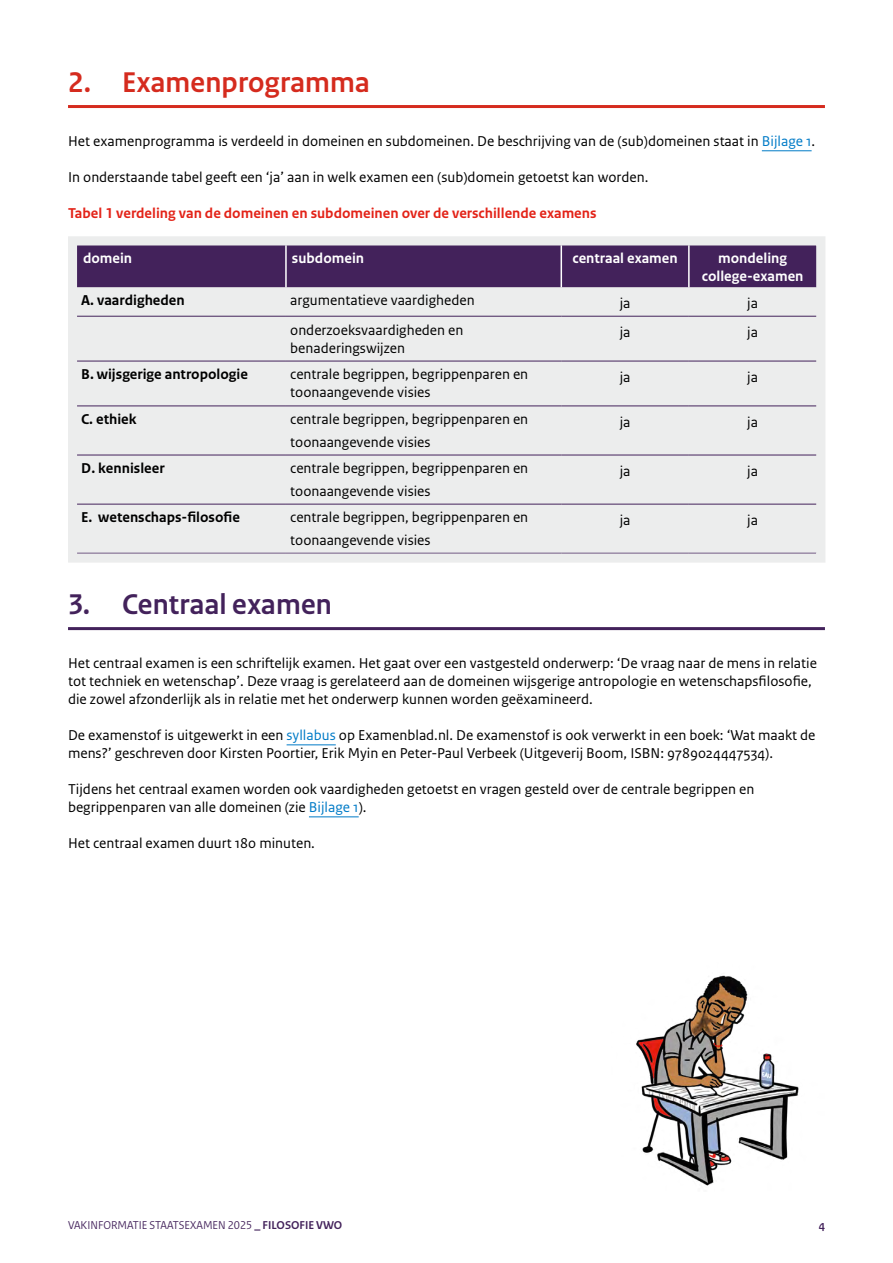
<style>
.page{position:relative;width:893px;height:1263px;background:#fff}
.page>*{position:absolute;margin:0;border:0;box-sizing:border-box;transform-origin:0 0}
.H2_kop_1_Paars{font:700 30px "Rijksoverheid Sans Heading";letter-spacing:.01em;color:#d52b1e}
.H2_kop_1_Paars-2{font:700 30px "Rijksoverheid Sans Heading";letter-spacing:.01em;color:#43225b}
.P_plat{font:15px/18px "Rijksoverheid Sans Text";color:#000}
.Tabel_bodytekst{font:15px/18px "Rijksoverheid Sans Text";color:#000}
.P_bodytekst{font:700 15px "Rijksoverheid Sans Text";color:#000}
.P_Tabelverwijzing{font:700 15px "Rijksoverheid Sans Text";color:#e32318}
.P_bodytekst-2{font:700 15px/18px "Rijksoverheid Sans Text";color:#fff;text-align:center}
.t1{font:12px "Rijksoverheid Sans Heading";color:#43225b}
.t2{font:700 12px "Rijksoverheid Sans Heading";color:#43225b}
.s1{color:#007bc7}
.s2{font-weight:700}
</style>
<div class="page">
<hr style="left:68px;top:105px;width:757px;height:3px;background:#d52b1e">
<hr style="left:762px;top:150px;width:50px;height:1px;background:#007bc7">
<hr style="left:68px;top:627px;width:757px;height:3px;background:#43225b">
<hr style="left:287px;top:744px;width:49px;height:1px;background:#007bc7">
<hr style="left:309px;top:816px;width:50px;height:1px;background:#007bc7">
<svg style="left:68px;top:236px;width:757px;height:327px;background:#d4d0d8"></svg>
<img style="left:636px;top:975px;width:163px;height:211px">
<h2 class="H2_kop_1_Paars" style="left:68px;top:66px;width:303px">2. Examenprogramma</h2>
<p class="P_plat" style="left:68px;top:133px;width:749px">Het examenprogramma is verdeeld in domeinen en subdomeinen. De beschrijving van de (sub)domeinen staat in <span class="s1">Bijlage 1</span>.</p>
<p class="P_plat" style="left:68px;top:169px;width:582px">In onderstaande tabel geeft een ‘ja’ aan in welk examen een (sub)domein getoetst kan worden.</p>
<p class="P_Tabelverwijzing" style="left:68px;top:205px;width:530px">Tabel 1 verdeling van de domeinen en subdomeinen over de verschillende examens</p>
<p class="P_bodytekst-2" style="left:83px;top:250px;width:51px">domein</p>
<p class="P_bodytekst-2" style="left:292px;top:250px;width:74px">subdomein</p>
<p class="P_bodytekst-2" style="left:572px;top:250px;width:107px">centraal examen</p>
<p class="P_bodytekst-2" style="left:702px;top:250px;width:103px">mondeling college-examen</p>
<p class="P_bodytekst" style="left:81px;top:292px;width:105px">A. vaardigheden</p>
<p class="Tabel_bodytekst" style="left:290px;top:292px;width:186px">argumentatieve vaardigheden</p>
<p class="Tabel_bodytekst" style="left:620px;top:294px;width:12px">ja</p>
<p class="Tabel_bodytekst" style="left:747px;top:294px;width:12px">ja</p>
<p class="Tabel_bodytekst" style="left:290px;top:321px;width:175px">onderzoeksvaardigheden en benaderingswijzen</p>
<p class="Tabel_bodytekst" style="left:620px;top:323px;width:12px">ja</p>
<p class="Tabel_bodytekst" style="left:747px;top:323px;width:12px">ja</p>
<p class="P_bodytekst" style="left:81px;top:366px;width:168px">B. wijsgerige antropologie</p>
<p class="Tabel_bodytekst" style="left:290px;top:366px;width:240px">centrale begrippen, begrippenparen en toonaangevende visies</p>
<p class="Tabel_bodytekst" style="left:620px;top:368px;width:12px">ja</p>
<p class="Tabel_bodytekst" style="left:747px;top:368px;width:12px">ja</p>
<p class="P_bodytekst" style="left:81px;top:411px;width:57px">C. ethiek</p>
<p class="Tabel_bodytekst" style="left:290px;top:411px;width:240px">centrale begrippen, begrippenparen en</p>
<p class="Tabel_bodytekst" style="left:290px;top:433px;width:142px">toonaangevende visies</p>
<p class="Tabel_bodytekst" style="left:620px;top:413px;width:12px">ja</p>
<p class="Tabel_bodytekst" style="left:747px;top:413px;width:12px">ja</p>
<p class="P_bodytekst" style="left:81px;top:460px;width:85px">D. kennisleer</p>
<p class="Tabel_bodytekst" style="left:290px;top:460px;width:240px">centrale begrippen, begrippenparen en</p>
<p class="Tabel_bodytekst" style="left:290px;top:482px;width:142px">toonaangevende visies</p>
<p class="P_bodytekst" style="left:81px;top:509px;width:160px">E. wetenschaps-filosofie</p>
<p class="Tabel_bodytekst" style="left:290px;top:509px;width:240px">centrale begrippen, begrippenparen en</p>
<p class="Tabel_bodytekst" style="left:290px;top:531px;width:142px">toonaangevende visies</p>
<h2 class="H2_kop_1_Paars-2" style="left:68px;top:588px;width:265px">3. Centraal examen</h2>
<p class="Tabel_bodytekst" style="left:620px;top:462px;width:12px">ja</p>
<p class="Tabel_bodytekst" style="left:747px;top:462px;width:12px">ja</p>
<p class="Tabel_bodytekst" style="left:620px;top:511px;width:12px">ja</p>
<p class="Tabel_bodytekst" style="left:747px;top:511px;width:12px">ja</p>
<p class="P_plat" style="left:68px;top:655px;width:750px">Het centraal examen is een schriftelijk examen. Het gaat over een vastgesteld onderwerp: ‘De vraag naar de mens in relatie tot techniek en wetenschap’. Deze vraag is gerelateerd aan de domeinen wijsgerige antropologie en wetenschapsfilosofie, die zowel afzonderlijk als in relatie met het onderwerp kunnen worden geëxamineerd.</p>
<p class="P_plat" style="left:68px;top:727px;width:749px">De examenstof is uitgewerkt in een <span class="s1">syllabus</span> op Examenblad.nl. De examenstof is ook verwerkt in een boek: ‘Wat maakt de mens?’ geschreven door Kirsten Poortier, Erik Myin en Peter-Paul Verbeek (Uitgeverij Boom, ISBN: 9789024447534).</p>
<p class="P_plat" style="left:68px;top:781px;width:688px">Tijdens het centraal examen worden ook vaardigheden getoetst en vragen gesteld over de centrale begrippen en begrippenparen van alle domeinen (zie <span class="s1">Bijlage 1</span>).</p>
<p class="P_plat" style="left:68px;top:835px;width:248px">Het centraal examen duurt 180 minuten.</p>
<p class="t1" style="left:68px;top:1218px;width:276px">VAKINFORMATIE STAATSEXAMEN 2025 <span class="s2">_ FILOSOFIE VWO</span></p>
<p class="t2" style="left:819px;top:1219px;width:8px">4</p>
</div>
